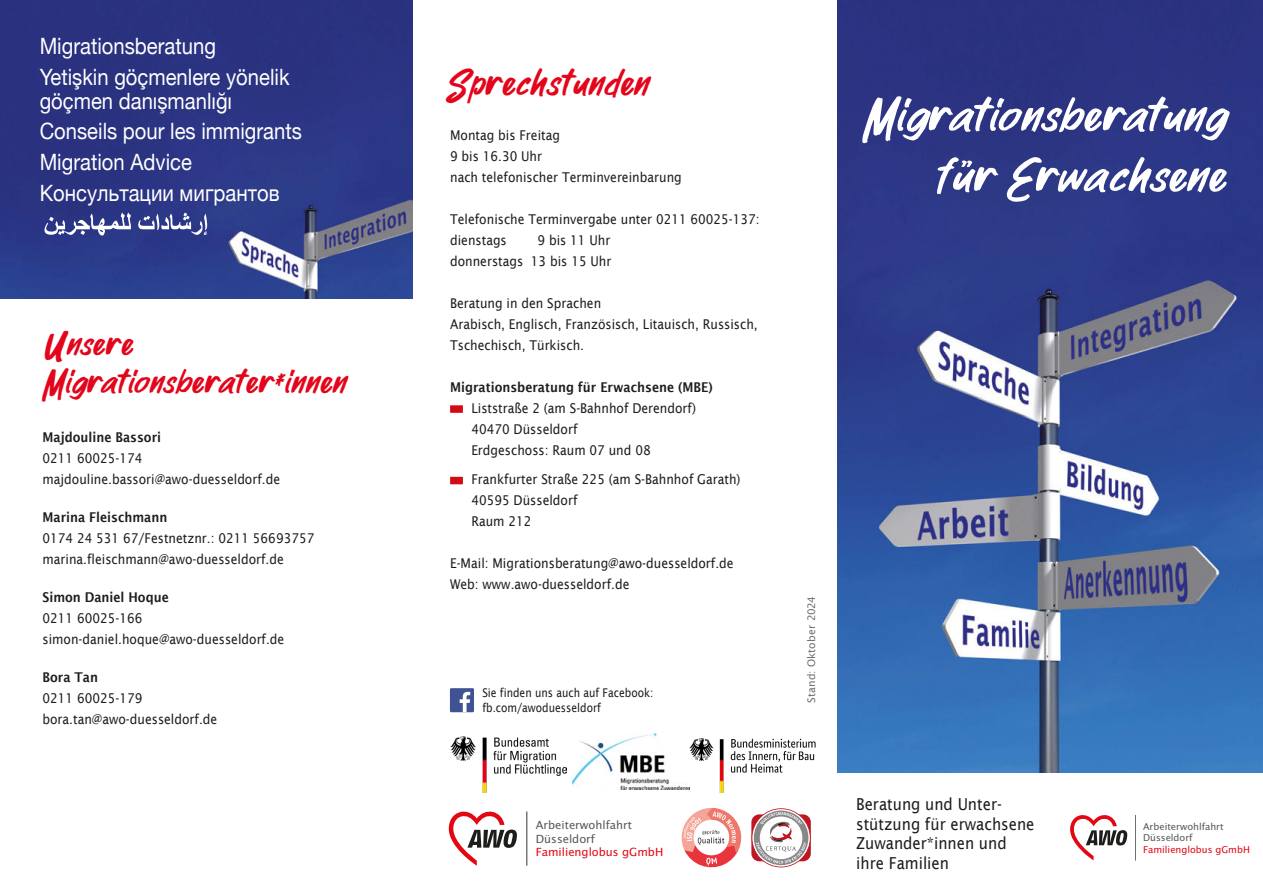
<style>
.page{position:relative;width:1263px;height:893px;background:#fff}
.page>*{position:absolute;margin:0;border:0;box-sizing:border-box;transform-origin:0 0}
.t1{font:63px/60.4px "Parkway Lush";color:#fff;text-align:right;scale:.95 1}
.t2{font:49.5px "Parkway Lush";color:#e3051b;scale:.9 1}
.t3{font:45px/37.5px "Parkway Lush";color:#e3051b;scale:.9 1}
.t4{font:22.5px/30.6px "Helvetica Neue";color:#fff;scale:.9 1}
.t5{font:16.5px/19.5px "Lucida Sans";color:#1d1d1b;scale:.9 1}
.t6{font:13.5px/21px "Lucida Sans";color:#1d1d1b;scale:.9 1}
.t7{font:600 13.5px "Lucida Sans";color:#1d1d1b;scale:.9 1}
.t8{font:12px/15px "Lucida Sans";color:#1d1d1b;scale:.86 1}
.t9{font:11.25px/13.8px "Lucida Sans";color:#575756}
.t10{font:11.25px "Lucida Sans";color:#e30613}
.t11{font:10.5px "Lucida Sans";letter-spacing:.015em;color:#706f6f}
.t12{font:9.45px/11.6px "Lucida Sans";color:#575756}
.t13{font:9.45px "Lucida Sans";color:#e30613}
</style>
<div class="page">
<img style="left:838px;top:0;width:425px;height:773px">
<svg style="left:1070px;top:815px;width:57px;height:45px"></svg>
<hr style="left:1135px;top:815px;width:1px;height:45px;background:#706f6f">
<img style="left:0;top:0;width:412px;height:299px">
<img style="left:450px;top:737px;width:117px;height:56px">
<img style="left:573px;top:733px;width:112px;height:56px">
<img style="left:685px;top:738px;width:131px;height:55px">
<svg style="left:450px;top:405px;width:13px;height:8px"></svg>
<svg style="left:450px;top:477px;width:13px;height:7px"></svg>
<svg style="left:449px;top:812px;width:68px;height:54px"></svg>
<hr style="left:526px;top:812px;width:1px;height:54px;background:#706f6f">
<svg style="left:681px;top:808px;width:61px;height:59px"></svg>
<svg style="left:751px;top:808px;width:60px;height:59px"></svg>
<div style="left:450px;top:688px;width:24px;height:24px;background:#3f5293"></div>
<svg style="left:460px;top:692px;width:10px;height:20px"></svg>
<img style="left:114px;top:213px;width:73px;height:13px">
<h3 class="t4" style="left:40px;top:32px;width:279px">Migrationsberatung<br>Yetişkin göçmenlere yönelik</h3>
<h3 class="t4" style="left:40px;top:87px;width:293px">göçmen danışmanlığı<br>Conseils pour les immigrants<br>Migration Advice<br>Консультации мигрантов</h3>
<h3 class="t3" style="left:43px;top:328px;width:337px">Unsere<br>Migrationsberater*innen</h3>
<p class="t7" style="left:43px;top:429px;width:133px">Majdouline Bassori</p>
<p class="t6" style="left:43px;top:448px;width:265px">0211 60025-174 majdouline.bassori@awo-duesseldorf.de</p>
<p class="t7" style="left:43px;top:509px;width:140px">Marina Fleischmann</p>
<p class="t6" style="left:43px;top:528px;width:304px">0174 24 531 67/Festnetznr.: 0211 56693757 marina.fleischmann@awo-duesseldorf.de</p>
<p class="t7" style="left:43px;top:589px;width:142px">Simon Daniel Hoque</p>
<p class="t6" style="left:43px;top:608px;width:270px">0211 60025-166 simon-daniel.hoque@awo-duesseldorf.de</p>
<p class="t7" style="left:43px;top:669px;width:63px">Bora Tan</p>
<p class="t6" style="left:43px;top:688px;width:196px">0211 60025-179 bora.tan@awo-duesseldorf.de</p>
<h2 class="t2" style="left:445px;top:56px;width:226px">Sprechstunden</h2>
<p class="t6" style="left:450px;top:124px;width:259px">Montag bis Freitag<br>9 bis 16.30 Uhr<br>nach telefonischer Terminvereinbarung</p>
<p class="t6" style="left:450px;top:208px;width:346px">Telefonische Terminvergabe unter 0211 60025-137: dienstags</p>
<p class="t6" style="left:450px;top:229px;width:181px;text-align:right">9 bis 11 Uhr<br>donnerstags 13 bis 15 Uhr</p>
<p class="t6" style="left:450px;top:292px;width:343px">Beratung in den Sprachen<br>Arabisch, Englisch, Französisch, Litauisch, Russisch,<br>Tschechisch, Tü rkisch.</p>
<p class="t7" style="left:450px;top:379px;width:293px">Migrationsberatung für Erwachsene (MBE)</p>
<p class="t6" style="left:471px;top:397px;width:251px">Liststraße 2 (am S-Bahnhof Derendorf)<br>40470 Düsseldorf<br>Erdgeschoss: Raum 07 und 08</p>
<p class="t6" style="left:471px;top:469px;width:300px">Frankfurter Straße 225 (am S-Bahnhof Garath)<br>40595 Düsseldorf<br>Raum 212</p>
<p class="t6" style="left:450px;top:553px;width:317px">E-Mail: Migrationsberatung@awo-duesseldorf.de<br>Web: www.awo-duesseldorf.de</p>
<p class="t8" style="left:482px;top:685px;width:200px">Sie finden uns auch auf Facebook: fb.com/awoduesseldorf</p>
<p class="t9" style="left:536px;top:818px;width:98px">Arbeiterwohlfahrt<br>Düsseldorf</p>
<p class="t10" style="left:536px;top:846px;width:129px">Familienglobus gGmbH</p>
<h1 class="t1" style="left:863px;top:89px;width:381px">Migrationsberatung für Erwachsene</h1>
<p class="t11" style="left:805px;top:703px;width:109px;rotate:-90deg">Stand: Oktober 2024</p>
<p class="t5" style="left:856px;top:794px;width:200px">Beratung und Unter&shy;stützung für erwachsene<br>Zuwander*innen und ihre Familien</p>
<p class="t12" style="left:1143px;top:820px;width:82px">Arbeiterwohlfahrt<br>Düsseldorf</p>
<p class="t13" style="left:1143px;top:844px;width:108px">Familienglobus gGmbH</p>
</div>
